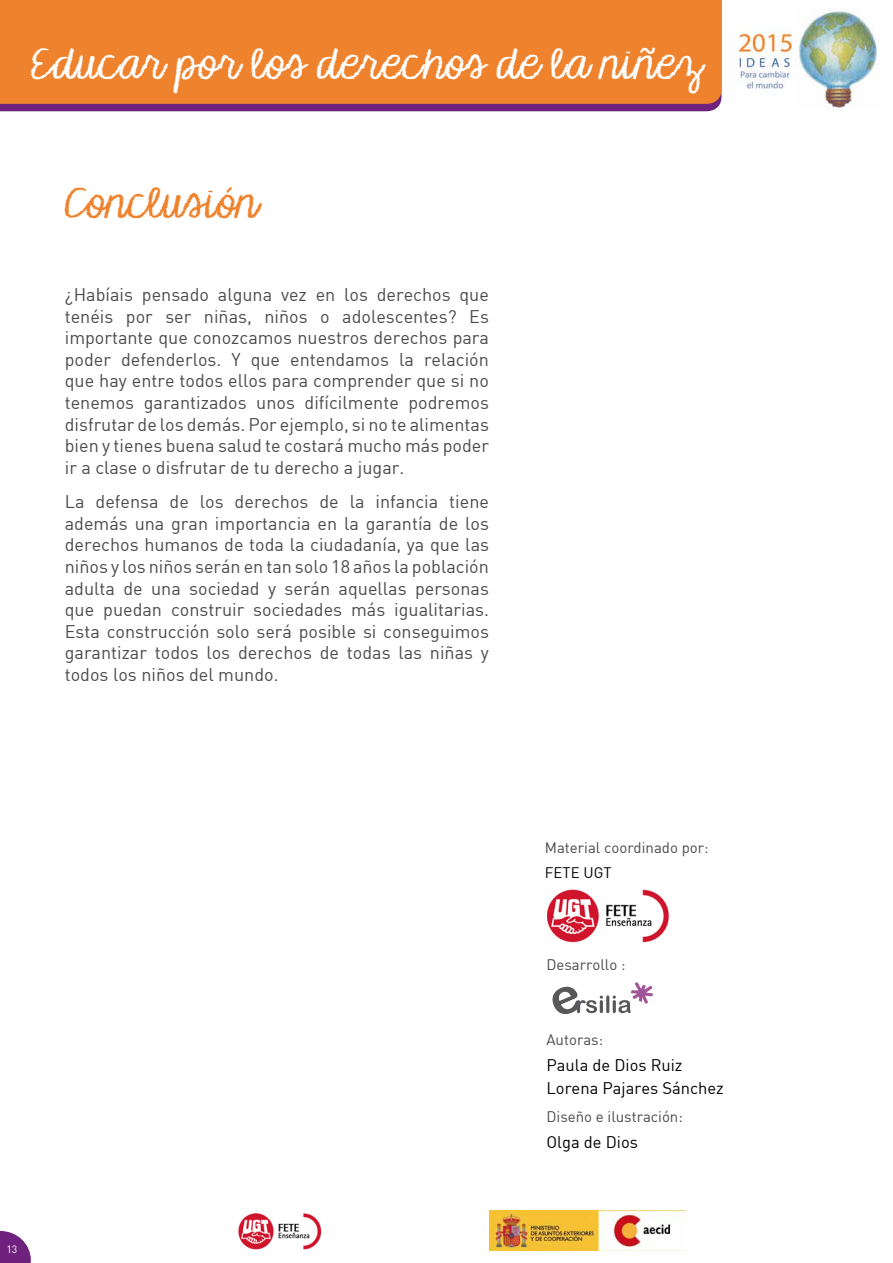
<style>
.page{position:relative;width:893px;height:1263px;background:#fff}
.page>*{position:absolute;margin:0;border:0;box-sizing:border-box;transform-origin:0 0}
.t1{font:40.5px "KG Makes You Stronger";letter-spacing:.04em;color:#fff}
.t2{font:40.5px "KG Makes You Stronger";letter-spacing:.03em;color:#ef822c}
.t3{font:18px/21.6px "DIN";color:#4b4b4d;text-align:justify}
.t4{font:16.5px/23.2px "DIN";color:#000}
.t5{font:15px "DIN";color:#4b4b4d}
.t6{font:15px "DIN";color:#000}
.t7{font:10.5px "DIN";color:#fff}
</style>
<div class="page">
<div style="left:0;top:104px;width:720px;height:7px;background:#6e217d"></div>
<div style="left:0;top:0;width:721px;height:104px;background:#ef822c"></div>
<img style="left:489px;top:1211px;width:196px;height:40px">
<img style="left:238px;top:1213px;width:84px;height:37px">
<svg style="left:0;top:1231px;width:31px;height:32px"></svg>
<img style="left:799px;top:11px;width:78px;height:97px">
<img style="left:738px;top:31px;width:54px;height:58px">
<img style="left:547px;top:889px;width:123px;height:54px">
<svg style="left:552px;top:982px;width:101px;height:32px"></svg>
<h1 class="t1" style="left:31px;top:39px;width:672px">Educar por los derechos de la niñez</h1>
<h1 class="t2" style="left:64px;top:179px;width:195px">Conclusión</h1>
<p class="t3" style="left:65px;top:283px;width:426px">¿Habíais pensado alguna vez en los derechos que tenéis por ser niñas, niños o adolescentes? Es importante que conozcamos nuestros derechos para poder defenderlos. Y que entendamos la relación que hay entre todos ellos para comprender que si no tenemos garantizados unos difícilmente podremos disfrutar de los demás. Por ejemplo, si no te alimentas bien y tienes buena salud te costará mucho más poder ir a clase o disfrutar de tu derecho a jugar.</p>
<p class="t3" style="left:65px;top:491px;width:426px">La defensa de los derechos de la infancia tiene además una gran importancia en la garantía de los derechos humanos de toda la ciudadanía, ya que las niños y los niños serán en tan solo 18 años la población adulta de una sociedad y serán aquellas personas que puedan construir sociedades más igualitarias.<br>Esta construcción solo será posible si conseguimos garantizar todos los derechos de todas las niñas y todos los niños del mundo.</p>
<p class="t7" style="left:6px;top:1242px;width:12px">13</p>
<p class="t5" style="left:545px;top:838px;width:165px">Material coordinado por:</p>
<p class="t6" style="left:545px;top:863px;width:68px">FETE UGT</p>
<p class="t5" style="left:546px;top:955px;width:81px">Desarrollo :</p>
<p class="t5" style="left:546px;top:1030px;width:58px">Autoras:</p>
<p class="t4" style="left:546px;top:1053px;width:179px">Paula de Dios Ruiz<br>Lorena Pajares Sánchez</p>
<p class="t5" style="left:546px;top:1107px;width:138px">Diseño e ilustración:</p>
<p class="t4" style="left:546px;top:1130px;width:93px">Olga de Dios</p>
</div>
